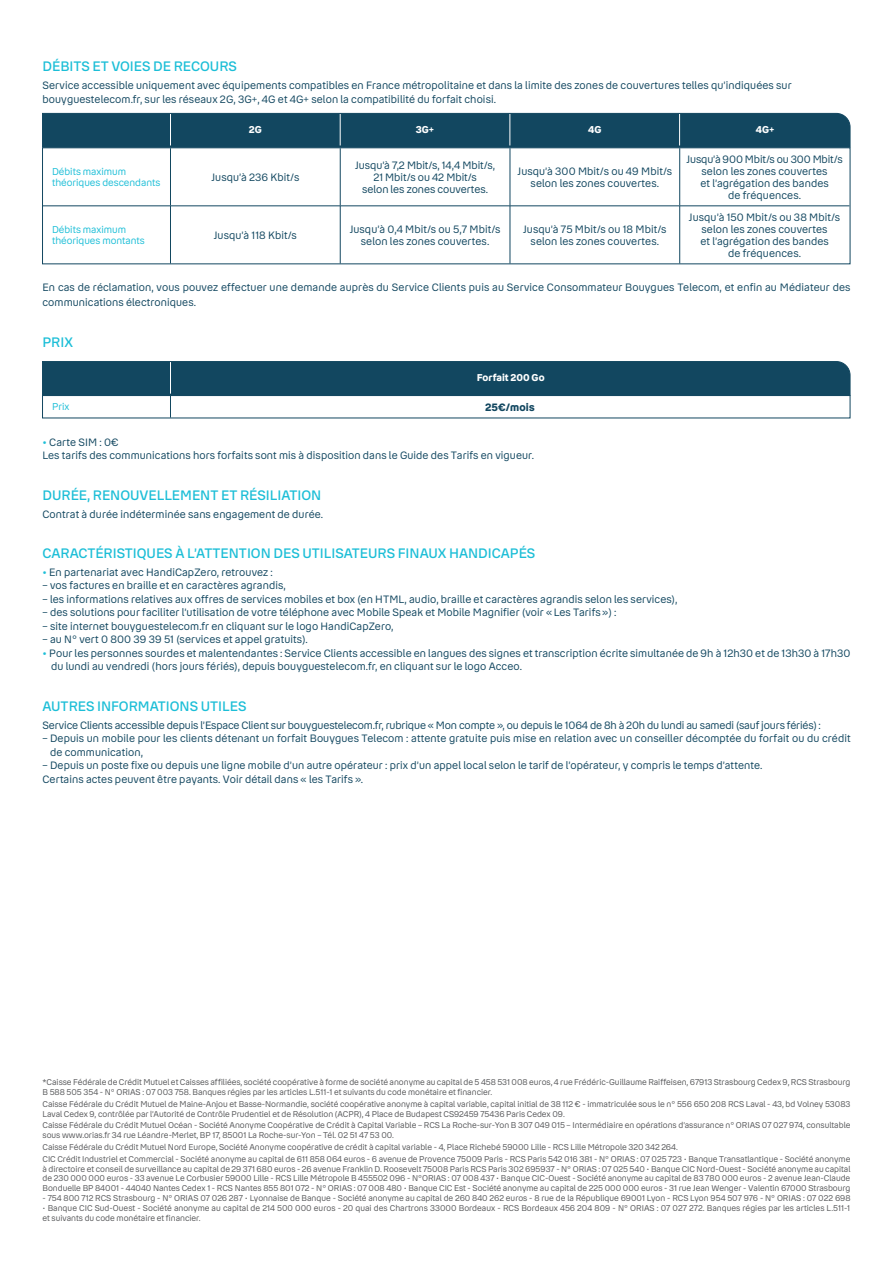
<style>
.page{position:relative;width:893px;height:1263px;background:#fff}
.page>*{position:absolute;margin:0;border:0;box-sizing:border-box;transform-origin:0 0}
.t1{font:500 13.5px "Bouygues Read";color:#1cbed7}
.t2{font:10.5px/12px "Bouygues Read";letter-spacing:.01em;color:#124760}
.t3{font:10.5px "Bouygues Read";letter-spacing:-.01em;color:#124760}
.t4{font:700 10.5px "Bouygues Read";letter-spacing:.01em;color:#124760}
.t5{font:9.75px/10.5px "Bouygues Read";color:#1cbed7}
.t6{font:700 9.75px "Bouygues Read";color:#fff}
.t7{font:8.25px/9.8px "Bouygues Read";color:#57585a}
.s1{font-weight:700;color:#1cbed7}
</style>
<div class="page">
<hr style="left:170px;top:148px;width:1px;height:58px;background:#124760">
<hr style="left:340px;top:148px;width:1px;height:58px;background:#124760">
<hr style="left:510px;top:148px;width:1px;height:58px;background:#124760">
<hr style="left:679px;top:148px;width:1px;height:58px;background:#124760">
<hr style="left:43px;top:206px;width:127px;height:1px;background:#124760">
<hr style="left:170px;top:206px;width:170px;height:1px;background:#124760">
<hr style="left:170px;top:206px;width:1px;height:57px;background:#124760">
<hr style="left:340px;top:206px;width:170px;height:1px;background:#124760">
<hr style="left:340px;top:206px;width:1px;height:57px;background:#124760">
<hr style="left:510px;top:206px;width:170px;height:1px;background:#124760">
<hr style="left:510px;top:206px;width:1px;height:57px;background:#124760">
<hr style="left:680px;top:206px;width:169px;height:1px;background:#124760">
<hr style="left:679px;top:206px;width:1px;height:57px;background:#124760">
<div style="left:42px;top:113px;width:809px;height:35px;background:#124760"></div>
<svg style="left:42px;top:361px;width:809px;height:57px"></svg>
<h1 class="t1" style="left:43px;top:58px;width:196px">DÉBITS ET VOIES DE RECOURS</h1>
<p class="t2" style="left:43px;top:79px;width:751px;line-height:13.5px">Service accessible uniquement avec équipements compatibles en France métropolitaine et dans la limite des zones de couvertures telles qu’indiquées sur bouyguestelecom.fr, sur les réseaux 2G, 3G+, 4G et 4G+ selon la compatibilité du forfait choisi.</p>
<p class="t6" style="left:249px;top:124px;width:14px">2G</p>
<p class="t6" style="left:416px;top:124px;width:20px">3G+</p>
<p class="t6" style="left:588px;top:124px;width:15px">4G</p>
<p class="t6" style="left:756px;top:124px;width:20px">4G+</p>
<p class="t5" style="left:52px;top:167px;width:110px">Débits maximum théoriques descendants</p>
<p class="t2" style="left:211px;top:171px;width:89px">Jusqu’à 236 Kbit/s</p>
<p class="t2" style="left:355px;top:159px;width:141px;text-align:center">Jusqu’à 7,2 Mbit/s, 14,4 Mbit/s,<br>21 Mbit/s ou 42 Mbit/s<br>selon les zones couvertes.</p>
<p class="t2" style="left:517px;top:165px;width:156px;text-align:center">Jusqu’à 300 Mbit/s ou 49 Mbit/s selon les zones couvertes.</p>
<p class="t5" style="left:52px;top:224px;width:94px">Débits maximum théoriques montants</p>
<p class="t2" style="left:214px;top:229px;width:85px">Jusqu’à 118 Kbit/s</p>
<p class="t2" style="left:350px;top:223px;width:152px;text-align:center">Jusqu’à 0,4 Mbit/s ou 5,7 Mbit/s selon les zones couvertes.</p>
<p class="t2" style="left:523px;top:223px;width:145px;text-align:center">Jusqu’à 75 Mbit/s ou 18 Mbit/s selon les zones couvertes.</p>
<p class="t2" style="left:687px;top:153px;width:158px;text-align:center">Jusqu’à 900 Mbit/s ou 300 Mbit/s selon les zones couvertes<br>et l’agrégation des bandes<br>de fréquences.</p>
<p class="t2" style="left:689px;top:211px;width:153px;text-align:center">Jusqu’à 150 Mbit/s ou 38 Mbit/s selon les zones couvertes<br>et l’agrégation des bandes<br>de fréquences.</p>
<p class="t2" style="left:43px;top:280px;width:809px;line-height:15px">En cas de réclamation, vous pouvez effectuer une demande auprès du Service Clients puis au Service Consommateur Bouygues Telecom, et enfin au Médiateur des communications électroniques.</p>
<h1 class="t1" style="left:43px;top:334px;width:32px">PRIX</h1>
<p class="t6" style="left:477px;top:372px;width:69px">Forfait 200 Go</p>
<p class="t5" style="left:52px;top:402px;width:19px">Prix</p>
<p class="t4" style="left:485px;top:401px;width:51px">25€/mois</p>
<p class="t2" style="left:43px;top:435px;width:493px;line-height:13.5px"><span class="s1">•</span> Carte SIM : 0€<br>Les tarifs des communications hors forfaits sont mis à disposition dans le Guide des Tarifs en vigueur.</p>
<h1 class="t1" style="left:43px;top:487px;width:280px">DURÉE, RENOUVELLEMENT ET RÉSILIATION</h1>
<p class="t2" style="left:43px;top:508px;width:282px">Contrat à durée indéterminée sans engagement de durée.</p>
<h1 class="t1" style="left:43px;top:545px;width:494px">CARACTÉRISTIQUES À L’ATTENTION DES UTILISATEURS FINAUX HANDICAPÉS</h1>
<p class="t2" style="left:43px;top:566px;width:232px"><span class="s1">•</span> En partenariat avec HandiCapZero, retrouvez :</p>
<p class="t2" style="left:43px;top:580px;width:245px">– vos factures en braille et en caractères agrandis,</p>
<p class="t2" style="left:43px;top:593px;width:636px">– les informations relatives aux offres de services mobiles et box (en HTML, audio, braille et caractères agrandis selon les services),</p>
<p class="t2" style="left:43px;top:607px;width:575px">– des solutions pour faciliter l’utilisation de votre téléphone avec Mobile Speak et Mobile Magnifier (voir «Les Tarifs») :</p>
<p class="t2" style="left:43px;top:620px;width:352px">– site internet bouyguestelecom.fr en cliquant sur le logo HandiCapZero,</p>
<p class="t2" style="left:43px;top:634px;width:267px">– au N° vert 0 800 39 39 51 (services et appel gratuits).</p>
<p class="t2" style="left:51px;top:647px;width:801px;line-height:13.5px;text-indent:-9px"><span class="s1">•</span> Pour les personnes sourdes et malentendantes : Service Clients accessible en langues des signes et transcription écrite simultanée de 9h à 12h30 et de 13h30 à 17h30 du lundi au vendredi (hors jours fériés), depuis bouyguestelecom.fr, en cliquant sur le logo Acceo.</p>
<h1 class="t1" style="left:43px;top:698px;width:205px">AUTRES INFORMATIONS UTILES</h1>
<p class="t3" style="left:43px;top:719px;width:780px">Service Clients accessible depuis l’Espace Client sur bouyguestelecom.fr, rubrique « Mon compte », ou depuis le 1064 de 8h à 20h du lundi au samedi (sauf jours fériés) :</p>
<p class="t2" style="left:50px;top:732px;width:802px;line-height:13.5px;text-indent:-8px">– Depuis un mobile pour les clients détenant un forfait Bouygues Telecom : attente gratuite puis mise en relation avec un conseiller décomptée du forfait ou du crédit de communication,</p>
<p class="t2" style="left:43px;top:759px;width:721px;line-height:13.5px">– Depuis un poste fixe ou depuis une ligne mobile d’un autre opérateur : prix d’un appel local selon le tarif de l’opérateur, y compris le temps d’attente.<br>Certains actes peuvent être payants. Voir détail dans « les Tarifs ».</p>
<p class="t7" style="left:43px;top:1077px;width:809px">*Caisse Fédérale de Crédit Mutuel et Caisses affiliées, société coopérative à forme de société anonyme au capital de 5 458 531 008 euros, 4 rue Frédéric-Guillaume Raiffeisen, 67913 Strasbourg Cedex 9, RCS Strasbourg<br>B 588 505 354 - N° ORIAS : 07 003 758. Banques régies par les articles L.511-1 et suivants du code monétaire et financier.</p>
<p class="t7" style="left:43px;top:1099px;width:809px">Caisse Fédérale du Crédit Mutuel de Maine-Anjou et Basse-Normandie, société coopérative anonyme à capital variable, capital initial de 38 112 € - immatriculée sous le n° 556 650 208 RCS Laval - 43, bd Volney 53083<br>Laval Cedex 9, contrôlée par l’Autorité de Contrôle Prudentiel et de Résolution (ACPR), 4 Place de Budapest CS92459 75436 Paris Cedex 09.</p>
<p class="t7" style="left:43px;top:1121px;width:809px">Caisse Fédérale du Crédit Mutuel Océan - Société Anonyme Coopérative de Crédit à Capital Variable – RCS La Roche-sur-Yon B 307 049 015 – Intermédiaire en opérations d’assurance n° ORIAS 07 027 974, consultable sous www.orias.fr 34 rue Léandre-Merlet, BP 17, 85001 La Roche-sur-Yon – Tél. 02 51 47 53 00.</p>
<p class="t7" style="left:43px;top:1141px;width:809px;line-height:11.9px">Caisse Fédérale du Crédit Mutuel Nord Europe, Société Anonyme coopérative de crédit à capital variable - 4, Place Richebé 59000 Lille - RCS Lille Métropole 320 342 264.<br>CIC Crédit Industriel et Commercial - Société anonyme au capital de 611 858 064 euros - 6 avenue de Provence 75009 Paris - RCS Paris 542 016 381 - N° ORIAS : 07 025 723 • Banque Transatlantique - Société anonyme</p>
<p class="t7" style="left:43px;top:1164px;width:809px;text-align:justify">à directoire et conseil de surveillance au capital de 29 371 680 euros - 26 avenue Franklin D. Roosevelt 75008 Paris RCS Paris 302 695937 - N° ORIAS : 07 025 540 • Banque CIC Nord-Ouest - Société anonyme au capital de 230 000 000 euros - 33 avenue Le Corbusier 59000 Lille - RCS Lille Métropole B 455502 096 - N°ORIAS : 07 008 437 • Banque CIC-Ouest - Société anonyme au capital de 83 780 000 euros - 2 avenue Jean-Claude Bonduelle BP 84001 - 44040 Nantes Cedex 1 - RCS Nantes 855 801 072 - N° ORIAS : 07 008 480 • Banque CIC Est - Société anonyme au capital de 225 000 000 euros - 31 rue Jean Wenger - Valentin 67000 Strasbourg</p>
<p class="t7" style="left:43px;top:1193px;width:809px">- 754 800 712 RCS Strasbourg - N° ORIAS 07 026 287 • Lyonnaise de Banque - Société anonyme au capital de 260 840 262 euros - 8 rue de la République 69001 Lyon - RCS Lyon 954 507 976 - N° ORIAS : 07 022 698</p>
<p class="t7" style="left:43px;top:1203px;width:809px">• Banque CIC Sud-Ouest - Société anonyme au capital de 214 500 000 euros - 20 quai des Chartrons 33000 Bordeaux - RCS Bordeaux 456 204 809 - N° ORIAS : 07 027 272. Banques régies par les articles L.511-1 et suivants du code monétaire et financier.</p>
</div>
